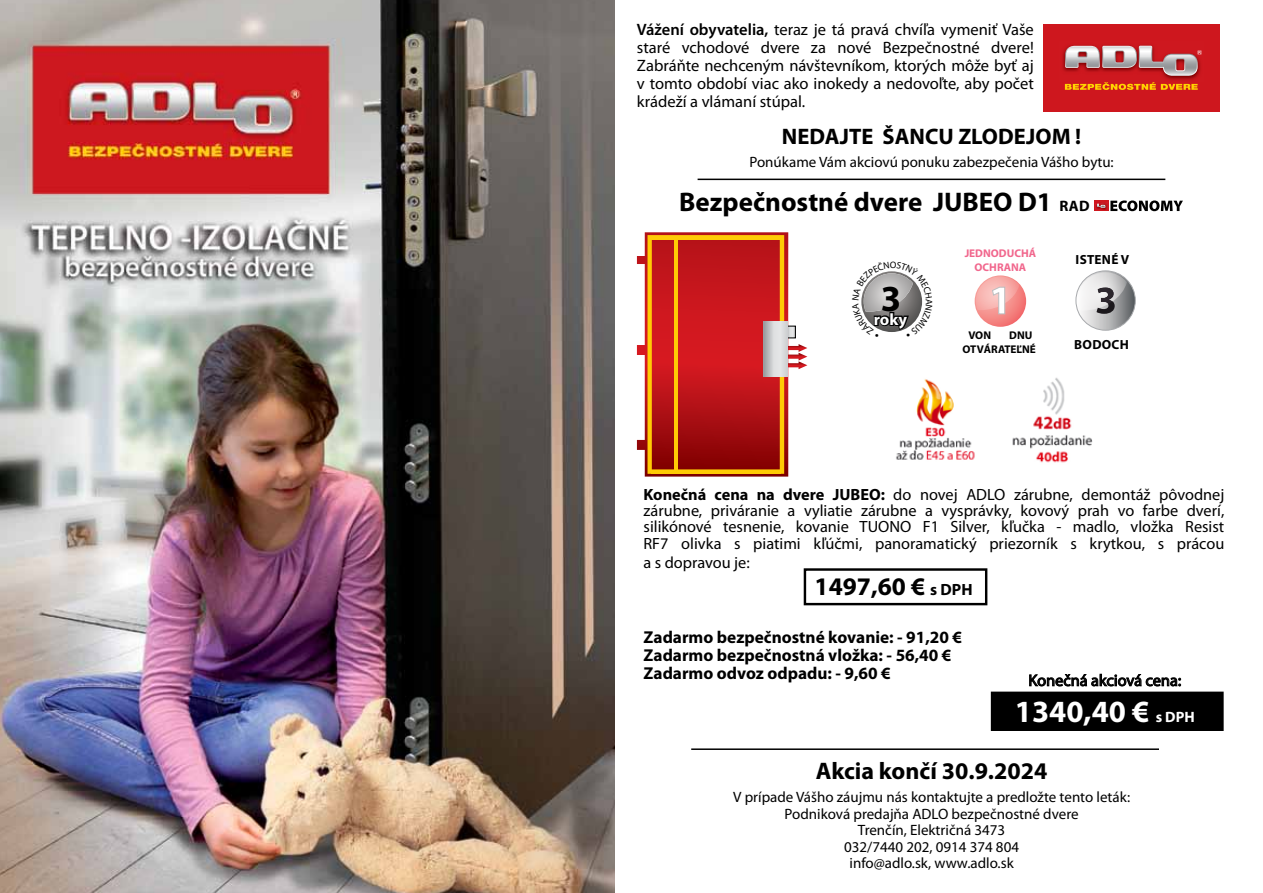
<style>
.page{position:relative;width:1263px;height:893px;background:#fff}
.page>*{position:absolute;margin:0;border:0;box-sizing:border-box;transform-origin:0 0}
.t1{font:700 41.1px "Myriad";color:#fff}
.t2{font:700 36.9px "Myriad Pro";color:#000}
.t3{font:700 30.9px "Myriad Pro";color:#fff}
.t4{font:700 27px "Myriad Pro";color:#000}
.t5{font:700 25.35px "Myriad Pro";color:#000}
.t6{font:700 24px "Myriad Pro";color:#000}
.t7{font:700 22.5px "Myriad Pro";color:#000}
.t8{font:700 17.25px/18px "Myriad Pro";color:#000}
.t9{font:16.5px/18px "Myriad Pro";color:#000;text-align:justify}
.t10{font:700 16.5px "Myriad Pro";color:#fff}
.t11{font:16.35px/16.4px "Myriad Pro";color:#000;text-align:justify}
.t12{font:15px/16.5px "Myriad Pro";color:#000;text-align:center}
.t13{font:700 13.2px "Myriad Pro";color:#000}
.t14{font:700 11.25px/13.5px "Myriad";color:#f1678d;text-align:center}
.t15{font:700 11.25px/13.5px "Myriad";color:#000}
.s1{font-weight:600}
.s2{font-size:15.15px}
.s3{font-family:"Myriad Pro"}
.s4{font-weight:700}
.s5{font-size:16.35px}
.s6{font-size:15px}
</style>
<div class="page">
<hr style="left:691px;top:748px;width:468px;height:2px;background:#000">
<hr style="left:698px;top:179px;width:467px;height:1px;background:#000">
<svg style="left:975px;top:275px;width:51px;height:52px"></svg>
<svg style="left:976px;top:276px;width:43px;height:38px;background:#f5b1ae"></svg>
<svg style="left:1076px;top:271px;width:59px;height:59px"></svg>
<div style="left:1076px;top:271px;width:59px;height:59px;border:1px solid #a7a9ac;border-radius:50%"></div>
<svg style="left:1078px;top:272px;width:49px;height:42px"></svg>
<div style="left:1094px;top:201px;width:14px;height:10px;background:#ce171e"></div>
<svg style="left:1095px;top:200px;width:88px;height:11px"></svg>
<svg style="left:637px;top:232px;width:170px;height:245px;background:#c74132"></svg>
<svg style="left:764px;top:321px;width:23px;height:56px"></svg>
<img style="left:896px;top:379px;width:79px;height:81px">
<img style="left:1012px;top:377px;width:80px;height:86px">
<div style="left:1043px;top:24px;width:176px;height:87px;background:#ce171e"></div>
<img style="left:1062px;top:45px;width:136px;height:35px">
<svg style="left:1065px;top:46px;width:137px;height:30px"></svg>
<svg style="left:1065px;top:82px;width:133px;height:8px"></svg>
<img style="left:0;top:0;width:615px;height:893px">
<div style="left:804px;top:568px;width:183px;height:37px;border:2px solid #000"></div>
<div style="left:992px;top:693px;width:230px;height:37px;background:#000"></div>
<div style="left:991px;top:692px;width:233px;height:39px;border:2px solid #000"></div>
<svg style="left:1016px;top:673px;width:178px;height:22px"></svg>
<svg style="left:861px;top:271px;width:62px;height:61px"></svg>
<p class="t9" style="left:637px;top:20px;width:398px"><span class="s1">Vážení obyvatelia,</span> teraz je tá pravá chvíľa vymeniť Vaše staré vchodové dvere za nové Bezpečnostné dvere!<br>Zabráňte nechceným návštevníkom, ktorých môže byť aj v tomto období viac ako inokedy a nedovoľte, aby počet krádeží a vlámaní stúpal.</p>
<h3 class="t7" style="left:782px;top:121px;width:301px">NEDAJTE ŠANCU ZLODEJOM !</h3>
<p class="t12" style="left:749px;top:154px;width:366px">Ponúkame Vám akciovú ponuku zabezpečenia Vášho bytu:</p>
<h3 class="t4" style="left:679px;top:184px;width:412px">Bezpečnostné dvere JUBEO D1 <span class="s2">RAD</span></h3>
<h2 class="t2" style="left:881px;top:274px;width:22px">3</h2>
<p class="t10" style="left:874px;top:308px;width:35px">roky</p>
<p class="t14" style="left:965px;top:247px;width:73px">JEDNODUCHÁ<br>OCHRANA</p>
<h1 class="t1" style="left:989px;top:279px;width:24px">1</h1>
<p class="t15" style="left:968px;top:329px;width:24px">VON</p>
<p class="t15" style="left:962px;top:329px;width:75px;text-indent:47px">DNU<br>OTVÁRATE<span class="s3">Ľ</span>NÉ</p>
<p class="t13" style="left:1076px;top:251px;width:21px">Isten</p>
<p class="t13" style="left:1111px;top:251px;width:19px">é v</p>
<p class="t13" style="left:1074px;top:335px;width:19px">bodoc</p>
<p class="t13" style="left:1120px;top:335px;width:11px">h</p>
<p class="t11" style="left:643px;top:486px;width:582px"><span class="s4">Konečná cena na dvere JUBEO:</span> do novej ADLO zárubne, demontáž pôvodnej zárubne, priváranie a vyliatie zárubne a vysprávky, kovový prah vo farbe dverí, silikónové tesnenie, kovanie TUONO F1 Silver, kľučka - madlo, vložka Resist RF7 olivka s piatimi kľúčmi, panoramatický priezorník s krytkou, s prácou</p>
<p class="t11" style="left:643px;top:554px;width:108px">a s dopravou je:</p>
<h3 class="t5" style="left:815px;top:570px;width:157px">1497,60 € <span class="s5">s DPH</span></h3>
<p class="t8" style="left:643px;top:628px;width:320px">Zadarmo bezpečnostné kovanie: - 91,20 €<br>Zadarmo bezpečnostná vložka: - 56,40 €<br>Zadarmo odvoz odpadu: - 9,60 €</p>
<p class="t11" style="left:1028px;top:672px;width:154px">Konečná akciová cena:</p>
<h3 class="t3" style="left:1015px;top:691px;width:179px">1340,40 € <span class="s6">s DPH</span></h3>
<h3 class="t6" style="left:816px;top:755px;width:233px">Akcia končí 30.9.2024</h3>
<p class="t12" style="left:733px;top:789px;width:398px">V prípade Vášho záujmu nás kontaktujte a predložte tento leták:<br>Podniková predajňa ADLO bezpečnostné dvere<br>Trenčín, Električná 3473<br>032/7440 202, 0914 374 804<br>info@adlo.sk, www.adlo.sk</p>
</div>
